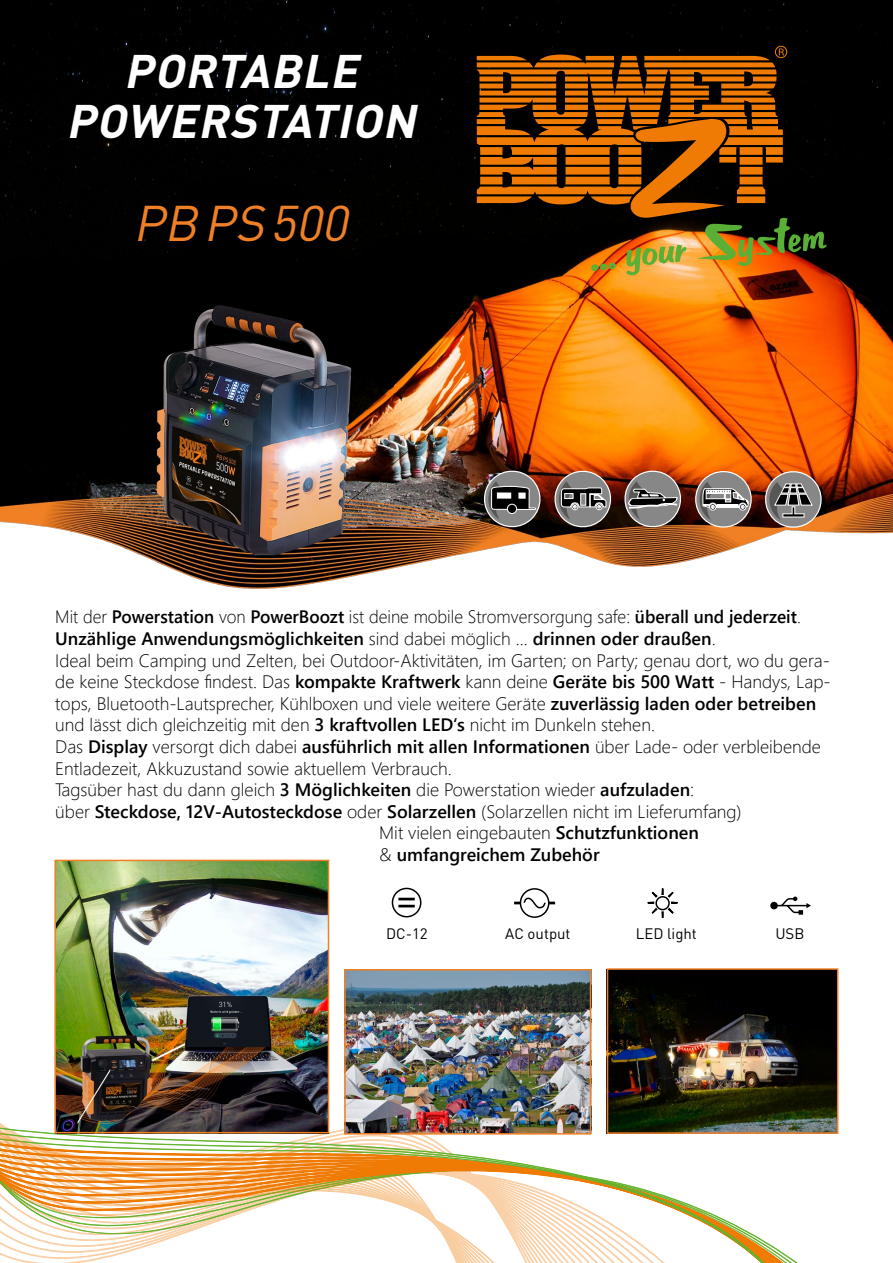
<style>
.page{position:relative;width:893px;height:1263px;background:#fff}
.page>*{position:absolute;margin:0;border:0;box-sizing:border-box;transform-origin:0 0}
.t1{font:italic 49.5px "DIN Pro";color:#f08025}
.t2{font:italic 700 46.5px/49.5px "DIN Pro";color:#fff;text-align:center}
.t3{font:300 18px "Segoe UI";color:#000}
.t4{font:600 18px "Segoe UI";color:#000}
.t5{font:300 18px "Segoe UI";color:#000;scale:.96 1}
.t6{font:15px "DIN Pro";color:#000}
.s1{font-weight:600}
.s2{font-weight:300}
</style>
<div class="page">
<img style="left:0;top:0;width:893px;height:589px">
<svg style="left:477px;top:55px;width:306px;height:163px;background:#834302"></svg>
<svg style="left:775px;top:46px;width:12px;height:12px"></svg>
<svg style="left:651px;top:1191px;width:147px;height:72px"></svg>
<svg style="left:0;top:938px;width:559px;height:325px"></svg>
<svg style="left:622px;top:467px;width:63px;height:64px;background:#816357"></svg>
<svg style="left:482px;top:467px;width:62px;height:64px;background:#62514b"></svg>
<div style="left:497px;top:492px;width:14px;height:7px;background:#fff"></div>
<div style="left:518px;top:493px;width:8px;height:6px;background:#fff"></div>
<div style="left:507px;top:504px;width:10px;height:9px;background:#000;border-radius:50%"></div>
<div style="left:507px;top:504px;width:10px;height:10px;border:1px solid #fff;border-radius:50%"></div>
<svg style="left:554px;top:471px;width:58px;height:56px;background:#776a66"></svg>
<svg style="left:765px;top:471px;width:56px;height:57px;background:#89756a"></svg>
<svg style="left:695px;top:471px;width:57px;height:57px;background:#948075"></svg>
<svg style="left:329px;top:882px;width:482px;height:56px"></svg>
<img style="left:347px;top:972px;width:241px;height:159px">
<img style="left:610px;top:971px;width:225px;height:160px">
<img style="left:57px;top:863px;width:269px;height:267px">
<svg style="left:591px;top:262px;width:25px;height:9px"></svg>
<svg style="left:626px;top:245px;width:60px;height:30px;background:#bead48"></svg>
<svg style="left:697px;top:218px;width:130px;height:48px;background:#655214"></svg>
<div style="left:607px;top:968px;width:231px;height:166px;border:2px solid #f08025"></div>
<div style="left:344px;top:969px;width:247px;height:165px;border:2px solid #f08025"></div>
<div style="left:54px;top:860px;width:275px;height:273px;border:2px solid #f08025"></div>
<h2 class="t2" style="left:66px;top:41px;width:364px">PORTABLE<br>POWERSTATION</h2>
<h1 class="t1" style="left:133px;top:184px;width:229px">PBPS500</h1>
<p class="t5" style="left:55px;top:600px;width:778px">Mit der <span class="s1">Powerstation</span> von <span class="s1">PowerBoozt</span> ist deine mobile Stromversorgung safe: <span class="s1">überall und jederzeit</span>.</p>
<p class="t4" style="left:55px;top:621px;width:662px">Unzählige Anwendungsmöglichkeiten <span class="s2">sind dabei möglich ...</span> drinnen oder draußen<span class="s2">.</span></p>
<p class="t3" style="left:55px;top:643px;width:776px">Ideal beim Camping und Zelten, bei Outdoor-Aktivitäten, im Garten; on Party; genau dort, wo du gera-</p>
<p class="t3" style="left:55px;top:665px;width:777px">de keine Steckdose findest. Das <span class="s1">kompakte Kraftwerk</span> kann deine <span class="s1">Geräte bis 500 Watt</span> - Handys, Lap-</p>
<p class="t3" style="left:55px;top:686px;width:762px">tops, Bluetooth-Lautsprecher, Kühlboxen und viele weitere Geräte <span class="s1">zuverlässig laden oder betreiben</span></p>
<p class="t3" style="left:55px;top:708px;width:601px">und lässt dich gleichzeitig mit den <span class="s1">3 kraftvollen LED‘s</span> nicht im Dunkeln stehen.</p>
<p class="t3" style="left:55px;top:729px;width:767px">Das <span class="s1">Display</span> versorgt dich dabei <span class="s1">ausführlich mit allen Informationen</span> über Lade- oder verbleibende</p>
<p class="t3" style="left:55px;top:751px;width:398px">Entladezeit, Akkuzustand sowie aktuellem Verbrauch.</p>
<p class="t3" style="left:55px;top:773px;width:640px">Tagsüber hast du dann gleich <span class="s1">3 Möglichkeiten</span> die Powerstation wieder <span class="s1">aufzuladen</span>:</p>
<p class="t3" style="left:55px;top:794px;width:688px">über <span class="s1">Steckdose, 12V-Autosteckdose</span> oder <span class="s1">Solarzellen</span> (Solarzellen nicht im Lieferumfang)</p>
<p class="t3" style="left:379px;top:816px;width:321px">Mit vielen eingebauten <span class="s1">Schutzfunktionen</span></p>
<p class="t4" style="left:379px;top:837px;width:222px"><span class="s2">&amp;</span> umfangreichem Zubehör</p>
<p class="t6" style="left:386px;top:922px;width:43px">DC-12</p>
<p class="t6" style="left:505px;top:922px;width:67px">AC output</p>
<p class="t6" style="left:636px;top:922px;width:63px">LED light</p>
<p class="t6" style="left:775px;top:922px;width:31px">USB</p>
</div>
